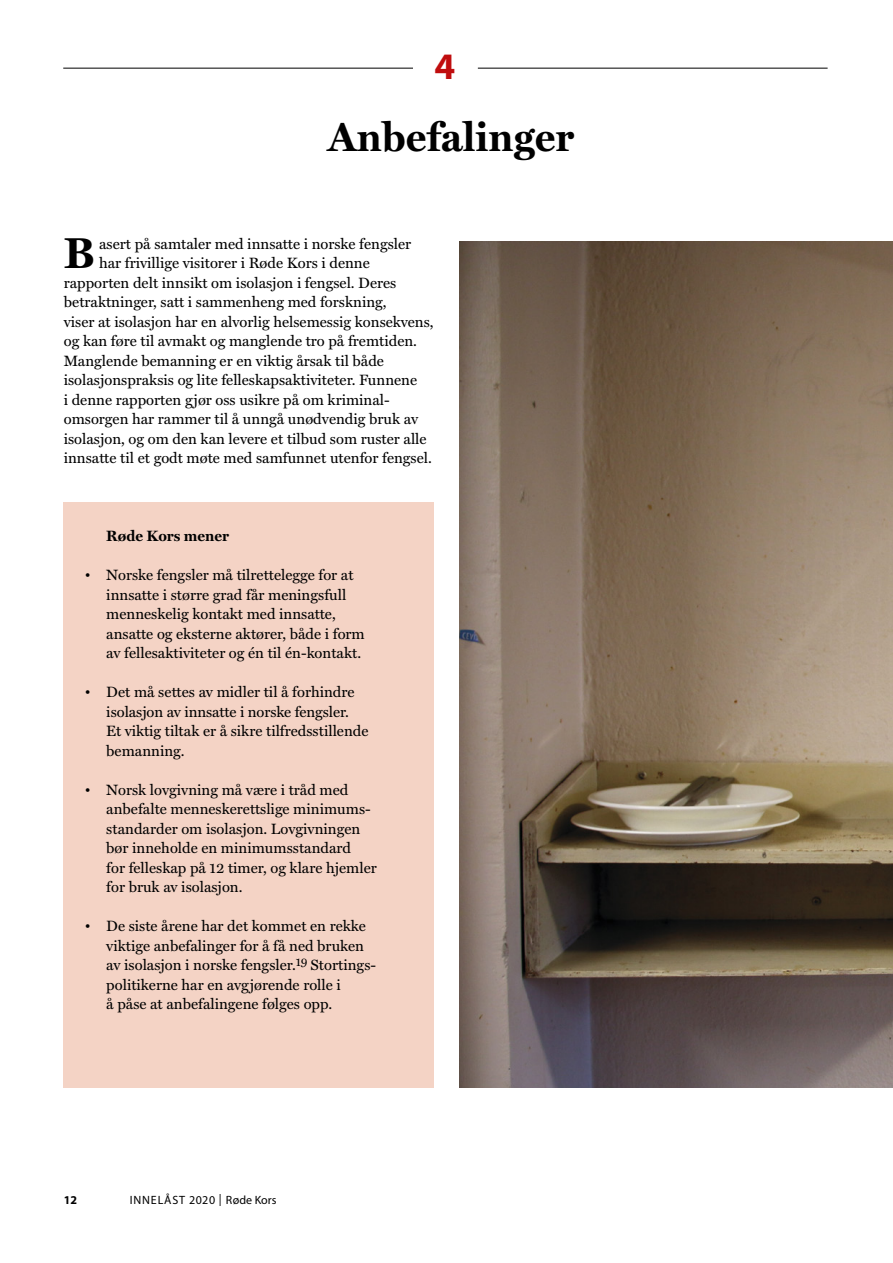
<style>
.page{position:relative;width:893px;height:1263px;background:#fff}
.page>*{position:absolute;margin:0;border:0;box-sizing:border-box;transform-origin:0 0}
.Anfang{font:700 43.5px "Miller Text";color:#000}
.Rubrik_27_pt{font:700 40.5px "Miller Text";color:#000}
.Rubrik_27_pt-2{font:700 37.5px "Myriad Pro";color:#c00d0e}
.Lista_box{font:15px/19.5px "Miller Text";color:#000}
.Brödtext_10_pt{font:15px "Miller Text";color:#000}
.Mellanrubrik_svart{font:700 15px "Miller Text";color:#000}
.t1{font:12px "Myriad Pro";letter-spacing:.055em;color:#000}
.t2{font:700 12px "Myriad Pro";color:#000}
.s1{font-family:"Octavian MT SC"}
</style>
<div class="page">
<img style="left:459px;top:241px;width:434px;height:846px">
<div style="left:63px;top:502px;width:371px;height:585px;background:#f4d3c5"></div>
<hr style="left:478px;top:68px;width:350px;height:1px;background:#000">
<hr style="left:63px;top:68px;width:350px;height:1px;background:#000">
<p class="Rubrik_27_pt-2" style="left:434px;top:42px;width:22px">4</p>
<p class="Rubrik_27_pt" style="left:327px;top:113px;width:249px">Anbefalinger</p>
<p class="Brödtext_10_pt" style="left:99px;top:235px;width:314px">asert på samtaler med innsatte i norske fengsler</p>
<p class="Brödtext_10_pt" style="left:99px;top:254px;width:272px">har frivillige visitorer i Røde Kors i denne</p>
<p class="Brödtext_10_pt" style="left:64px;top:274px;width:334px">rapporten delt innsikt om isolasjon i fengsel. Deres</p>
<p class="Brödtext_10_pt" style="left:64px;top:293px;width:324px">betraktninger, satt i sammenheng med forskning,</p>
<p class="Brödtext_10_pt" style="left:64px;top:313px;width:371px">viser at isolasjon har en alvorlig helsemessig konsekvens,</p>
<p class="Brödtext_10_pt" style="left:64px;top:332px;width:355px">og kan føre til avmakt og manglende tro på fremtiden.</p>
<p class="Brödtext_10_pt" style="left:64px;top:352px;width:322px">Manglende bemanning er en viktig årsak til både</p>
<p class="Brödtext_10_pt" style="left:64px;top:371px;width:355px">isolasjonspraksis og lite felleskapsaktiviteter. Funnene</p>
<p class="Brödtext_10_pt" style="left:64px;top:391px;width:327px">i denne rapporten gjør oss usikre på om kriminal-</p>
<p class="Brödtext_10_pt" style="left:64px;top:410px;width:356px">omsorgen har rammer til å unngå unødvendig bruk av</p>
<p class="Brödtext_10_pt" style="left:64px;top:430px;width:364px">isolasjon, og om den kan levere et tilbud som ruster alle</p>
<p class="Brödtext_10_pt" style="left:64px;top:449px;width:370px">innsatte til et godt møte med samfunnet utenfor fengsel.</p>
<p class="Anfang" style="left:64px;top:228px;width:33px">B</p>
<p class="Mellanrubrik_svart" style="left:106px;top:527px;width:124px">Røde Kors mener</p>
<p class="Lista_box" style="left:106px;top:565px;width:260px;text-indent:-21px"><span class="s1">•</span> Norske fengsler må tilrettelegge for at innsatte i større grad får meningsfull menneskelig kontakt med innsatte, ansatte og eksterne aktører, både i form av fellesaktiviteter og én til én-kontakt.</p>
<p class="Lista_box" style="left:106px;top:682px;width:264px;text-indent:-21px"><span class="s1">•</span> Det må settes av midler til å forhindre isolasjon av innsatte i norske fengsler.<br>Et viktig tiltak er å sikre tilfredsstillende bemanning.</p>
<p class="Lista_box" style="left:106px;top:780px;width:272px;text-indent:-21px"><span class="s1">•</span> Norsk lovgivning må være i tråd med anbefalte menneskerettslige minimums&shy;standarder om isolasjon. Lovgivningen bør inneholde en minimumsstandard<br>for felleskap på 12 timer, og klare hjemler for bruk av isolasjon.</p>
<p class="Lista_box" style="left:106px;top:916px;width:271px;text-indent:-21px"><span class="s1">•</span> De siste årene har det kommet en rekke viktige anbefalinger for å få ned bruken av isolasjon i norske fengsler.<sup>19</sup> Stortings&shy;politikerne har en avgjørende rolle i<br>å påse at anbefalingene følges opp.</p>
<p class="t2" style="left:64px;top:1192px;width:15px">12</p>
<p class="t1" style="left:130px;top:1193px;width:148px">INNELÅST 2020 | Røde Kors</p>
</div>
